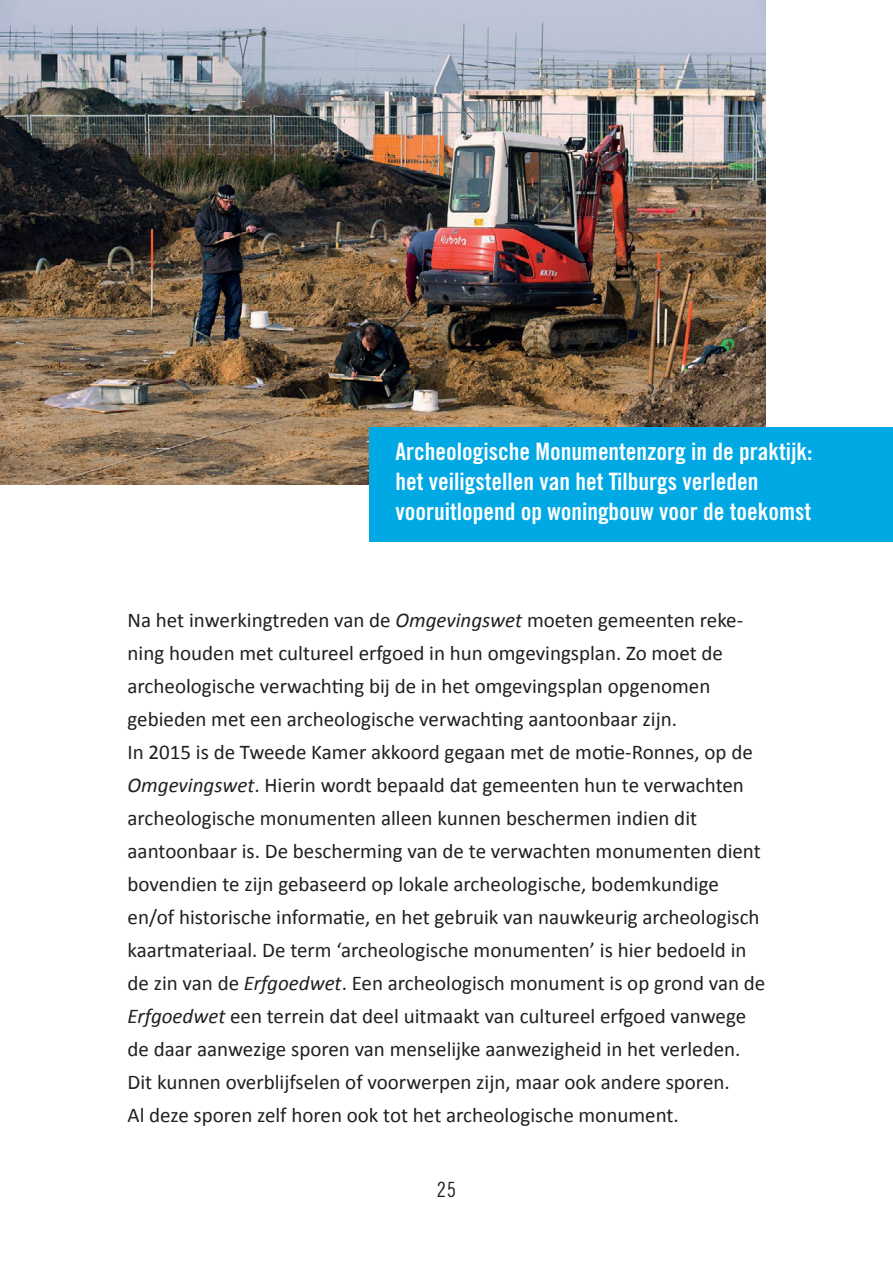
<style>
.page{position:relative;width:893px;height:1263px;background:#fff}
.page>*{position:absolute;margin:0;border:0;box-sizing:border-box;transform-origin:0 0}
.t1{font:24px/30px "Trade Gothic LT Std Bd Cn 20";color:#fff}
.t2{font:21px/33px "Calibri";color:#231f20}
.t3{font:21px "Trade Gothic LT Std Cn 18";color:#231f20}
.s1{font-style:italic}
</style>
<div class="page">
<img style="left:0;top:0;width:765px;height:485px">
<div style="left:370px;top:427px;width:523px;height:115px;background:#00a8e4"></div>
<p class="t1" style="left:395px;top:436px;width:419px">Archeologische Monumentenzorg in de praktijk: het veiligstellen van het Tilburgs verleden vooruitlopend op woningbouw voor de toekomst</p>
<p class="t2" style="left:128px;top:603px;width:639px">Na het inwerkingtreden van de <span class="s1">Omgevingswet</span> moeten gemeenten reke&shy;ning houden met cultureel erfgoed in hun omgevingsplan. Zo moet de archeologische verwachting bij de in het omgevingsplan opgenomen gebieden met een archeologische verwachting aantoonbaar zijn.<br>In 2015 is de Tweede Kamer akkoord gegaan met de motie-Ronnes, op de <span class="s1">Omgevingswet</span>. Hierin wordt bepaald dat gemeenten hun te verwachten archeologische monumenten alleen kunnen beschermen indien dit aantoonbaar is. De bescherming van de te verwachten monumenten dient bovendien te zijn gebaseerd op lokale archeologische, bodemkundige en/of historische informatie, en het gebruik van nauwkeurig archeologisch kaartmateriaal. De term ‘archeologische monumenten’ is hier bedoeld in de zin van de <span class="s1">Erfgoedwet</span>. Een archeologisch monument is op grond van de <span class="s1">Erfgoedwet</span> een terrein dat deel uitmaakt van cultureel erfgoed vanwege de daar aanwezige sporen van menselijke aanwezigheid in het verleden.<br>Dit kunnen overblijfselen of voorwerpen zijn, maar ook andere sporen.<br>Al deze sporen zelf horen ook tot het archeologische monument.</p>
<p class="t3" style="left:437px;top:1177px;width:21px">25</p>
</div>
